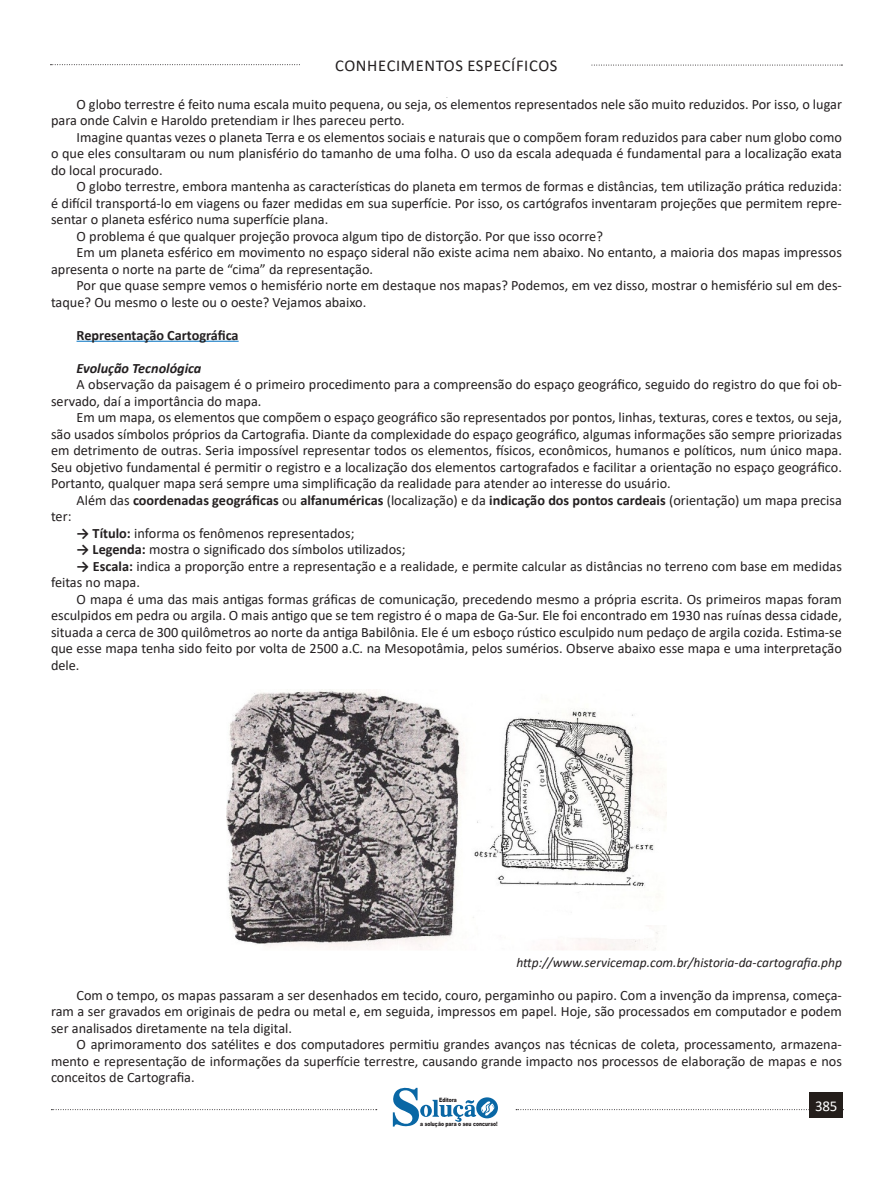
<style>
.page{position:relative;width:893px;height:1191px;background:#fff}
.page>*{position:absolute;margin:0;border:0;box-sizing:border-box;transform-origin:0 0}
.t1{font:16.5px "Calibri";letter-spacing:.04em;color:#231f20}
.t2{font:15px "Calibri";color:#fff}
.t3{font:14.25px/16.5px "Calibri";color:#231f20;text-align:justify}
.t4{font:700 14.25px "Calibri";color:#231f20}
.t5{font:italic 700 14.25px "Calibri";color:#231f20}
.FONT_REF{font:italic 13.5px "Calibri";color:#231f20}
.t6{font:900 6px "Arial";color:#231f20;scale:.76 1}
.s1{font-weight:400}
.s2{font-weight:700}
</style>
<div class="page">
<svg style="left:51px;top:1109px;width:326px;height:1px"></svg>
<svg style="left:50px;top:64px;width:250px;height:1px"></svg>
<svg style="left:591px;top:65px;width:251px;height:1px"></svg>
<svg style="left:516px;top:1109px;width:294px;height:1px"></svg>
<div style="left:810px;top:1092px;width:33px;height:26px;background:#241e1b"></div>
<svg style="left:393px;top:1087px;width:105px;height:40px"></svg>
<hr style="left:77px;top:341px;width:162px;height:1px;background:#0070c0">
<img style="left:227px;top:689px;width:439px;height:261px">
<p class="t1" style="left:335px;top:54px;width:224px">CONHECIMENTOS ESPECÍFICOS</p>
<p class="t3" style="left:51px;top:95px;width:792px;text-indent:26px">O globo terrestre é feito numa escala muito pequena, ou seja, os elementos representados nele são muito reduzidos. Por isso, o lugar para onde Calvin e Haroldo pretendiam ir lhes pareceu perto.</p>
<p class="t3" style="left:51px;top:128px;width:792px;text-indent:26px">Imagine quantas vezes o planeta Terra e os elementos sociais e naturais que o compõem foram reduzidos para caber num globo como o que eles consultaram ou num planisfério do tamanho de uma folha. O uso da escala adequada é fundamental para a localização exata do local procurado.</p>
<p class="t3" style="left:51px;top:178px;width:792px;text-indent:26px">O globo terrestre, embora mantenha as características do planeta em termos de formas e distâncias, tem utilização prática reduzida: é difícil transportá-lo em viagens ou fazer medidas em sua superfície. Por isso, os cartógrafos inventaram projeções que permitem repre&shy;sentar o planeta esférico numa superfície plana.</p>
<p class="t3" style="left:77px;top:227px;width:528px">O problema é que qualquer projeção provoca algum tipo de distorção. Por que isso ocorre?</p>
<p class="t3" style="left:51px;top:244px;width:792px;text-indent:26px">Em um planeta esférico em movimento no espaço sideral não existe acima nem abaixo. No entanto, a maioria dos mapas impressos apresenta o norte na parte de “cima” da representação.</p>
<p class="t3" style="left:51px;top:277px;width:792px;text-indent:26px">Por que quase sempre vemos o hemisfério norte em destaque nos mapas? Podemos, em vez disso, mostrar o hemisfério sul em des&shy;taque? Ou mesmo o leste ou o oeste? Vejamos abaixo.</p>
<p class="t4" style="left:77px;top:325px;width:164px">Representação Cartográfica</p>
<p class="t5" style="left:77px;top:358px;width:126px">Evolução Tecnológica</p>
<p class="t3" style="left:51px;top:376px;width:792px;text-indent:26px">A observação da paisagem é o primeiro procedimento para a compreensão do espaço geográfico, seguido do registro do que foi ob&shy;servado, daí a importância do mapa.</p>
<p class="t3" style="left:51px;top:409px;width:792px;text-indent:26px">Em um mapa, os elementos que compõem o espaço geográfico são representados por pontos, linhas, texturas, cores e textos, ou seja, são usados símbolos próprios da Cartografia. Diante da complexidade do espaço geográfico, algumas informações são sempre priorizadas em detrimento de outras. Seria impossível representar todos os elementos, físicos, econômicos, humanos e políticos, num único mapa.<br>Seu objetivo fundamental é permitir o registro e a localização dos elementos cartografados e facilitar a orientação no espaço geográfico.<br>Portanto, qualquer mapa será sempre uma simplificação da realidade para atender ao interesse do usuário.</p>
<p class="t4" style="left:77px;top:490px;width:767px"><span class="s1">Além das</span> coordenadas geográficas <span class="s1">ou</span> alfanuméricas <span class="s1">(localização) e da</span> indicação dos pontos cardeais <span class="s1">(orientação) um mapa precisa</span></p>
<p class="t3" style="left:51px;top:508px;width:22px">ter:</p>
<p class="t3" style="left:77px;top:524px;width:279px"><span class="s2">→ Título:</span> informa os fenômenos representados;</p>
<p class="t3" style="left:77px;top:541px;width:331px"><span class="s2">→ Legenda:</span> mostra o significado dos símbolos utilizados;</p>
<p class="t3" style="left:51px;top:557px;width:792px;text-indent:26px"><span class="s2">→ Escala:</span> indica a proporção entre a representação e a realidade, e permite calcular as distâncias no terreno com base em medidas feitas no mapa.</p>
<p class="t3" style="left:51px;top:590px;width:792px;text-indent:26px">O mapa é uma das mais antigas formas gráficas de comunicação, precedendo mesmo a própria escrita. Os primeiros mapas foram esculpidos em pedra ou argila. O mais antigo que se tem registro é o mapa de Ga-Sur. Ele foi encontrado em 1930 nas ruínas dessa cidade, situada a cerca de 300 quilômetros ao norte da antiga Babilônia. Ele é um esboço rústico esculpido num pedaço de argila cozida. Estima-se que esse mapa tenha sido feito por volta de 2500 a.C. na Mesopotâmia, pelos sumérios. Observe abaixo esse mapa e uma interpretação dele.</p>
<p class="FONT_REF" style="left:516px;top:952px;width:327px">http://www.servicemap.com.br/historia-da-cartografia.php</p>
<p class="t3" style="left:51px;top:986px;width:792px;text-indent:26px">Com o tempo, os mapas passaram a ser desenhados em tecido, couro, pergaminho ou papiro. Com a invenção da imprensa, começa&shy;ram a ser gravados em originais de pedra ou metal e, em seguida, impressos em papel. Hoje, são processados em computador e podem ser analisados diretamente na tela digital.</p>
<p class="t3" style="left:51px;top:1035px;width:792px;text-indent:26px">O aprimoramento dos satélites e dos computadores permitiu grandes avanços nas técnicas de coleta, processamento, armazena&shy;mento e representação de informações da superfície terrestre, causando grande impacto nos processos de elaboração de mapas e nos conceitos de Cartografia.</p>
<p class="t6" style="left:439px;top:1095px;width:25px">Editora</p>
<p class="t6" style="left:420px;top:1119px;width:103px">a solução para o seu concurso!</p>
<p class="t2" style="left:815px;top:1095px;width:24px">385</p>
</div>
